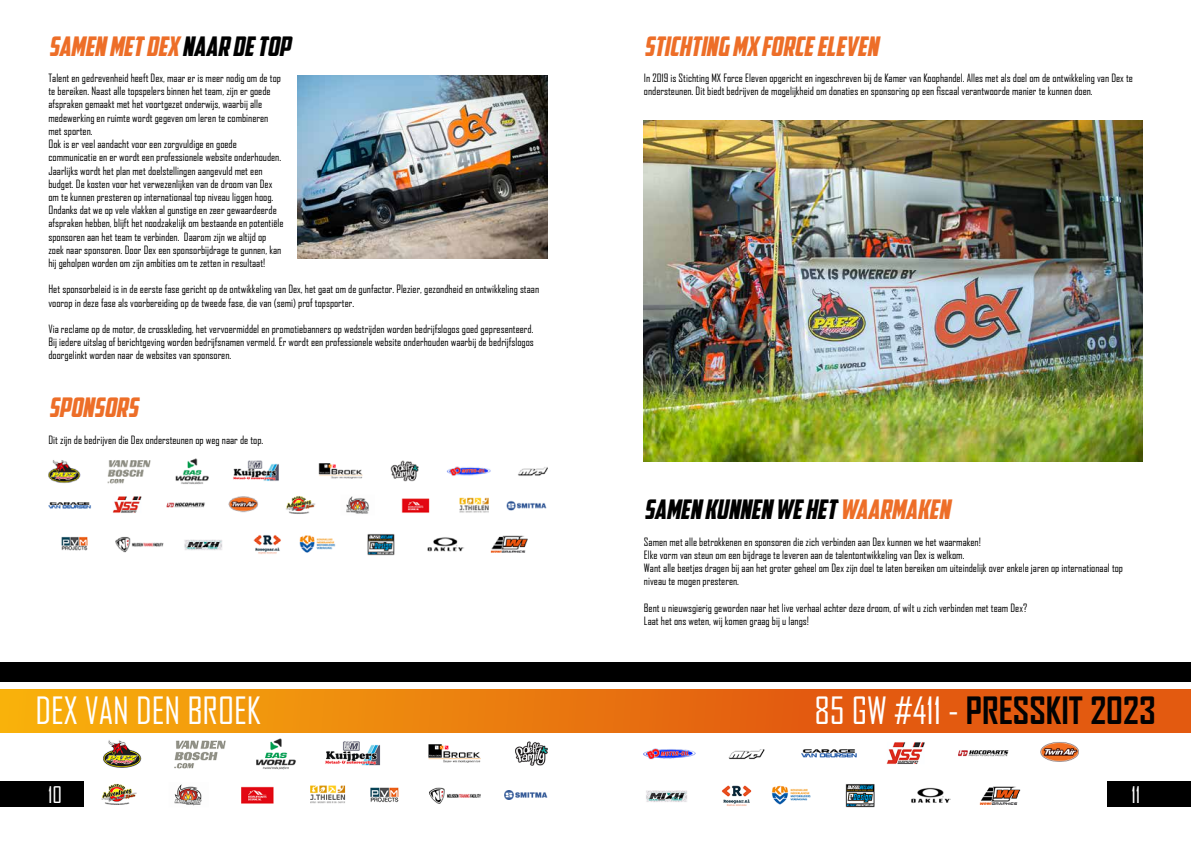
<style>
.page{position:relative;width:1191px;height:842px;background:#fff}
.page>*{position:absolute;margin:0;border:0;box-sizing:border-box;transform-origin:0 0}
.t1{font:700 36px "Agency FB";color:#020203}
.t2{font:36px "Agency FB";color:#fff}
.t3{font:italic 27px "American Captain";color:#ed6e28}
.t4{font:italic 27px "American Captain";color:#000}
.t5{font:22px "Agency FB";color:#fff}
.t6{font:11px/13.2px "Agency FB";color:#000}
.s1{color:#000}
.s2{color:#ed6e28}
.s3{font-weight:400;color:#fff}
</style>
<div class="page">
<img style="left:101px;top:738px;width:977px;height:70px">
<div style="left:0;top:662px;width:1191px;height:20px;background:#000"></div>
<svg style="left:0;top:690px;width:1191px;height:42px;background:#ea780e"></svg>
<div style="left:0;top:781px;width:84px;height:26px;background:#000"></div>
<div style="left:1107px;top:781px;width:84px;height:26px;background:#000"></div>
<img style="left:644px;top:120px;width:498px;height:341px">
<img style="left:298px;top:75px;width:249px;height:184px">
<img style="left:48px;top:459px;width:499px;height:97px">
<h2 class="t3" style="left:48px;top:30px;width:249px">SAMEN METDEX <span class="s1">NAAR DETOP</span></h2>
<p class="t6" style="left:48px;top:71px;width:237px">Talent en gedrevenheid heeft Dex, maar er is meer nodig om de top te bereiken. Naast alle topspelers binnen het team, zijn er goede afspraken gemaakt met het voortgezet onderwijs, waarbij alle medewerking en ruimte wordt gegeven om leren te combineren met sporten.<br>Ook is er veel aandacht voor een zorgvuldige en goede communicatie en er wordt een professionele website onderhouden.<br>Jaarlijks wordt het plan met doelstellingen aangevuld met een budget. De kosten voor het verwezenlijken van de droom van Dex om te kunnen presteren op internationaal top niveau liggen hoog.<br>Ondanks dat we op vele vlakken al gunstige en zeer gewaardeerde afspraken hebben, blijft het noodzakelijk om bestaande en potentiële sponsoren aan het team te verbinden. Daarom zijn we altijd op zoek naar sponsoren. Door Dex een sponsorbijdrage te gunnen, kan hij geholpen worden om zijn ambities om te zetten in resultaat!</p>
<p class="t6" style="left:48px;top:282px;width:492px">Het sponsorbeleid is in de eerste fase gericht op de ontwikkeling van Dex, het gaat om de gunfactor. Plezier, gezondheid en ontwikkeling staan voorop in deze fase als voorbereiding op de tweede fase, die van (semi) prof topsporter.</p>
<p class="t6" style="left:48px;top:322px;width:487px;text-align:justify">Via reclame op de motor, de crosskleding, het vervoermiddel en promotiebanners op wedstrijden worden bedrijfslogos goed gepresenteerd.<br>Bij iedere uitslag of berichtgeving worden bedrijfsnamen vermeld. Er wordt een professionele website onderhouden waarbij de bedrijfslogos doorgelinkt worden naar de websites van sponsoren.</p>
<h2 class="t3" style="left:48px;top:391px;width:97px">SPONSORS</h2>
<p class="t6" style="left:48px;top:433px;width:216px">Dit zijn de bedrijven die Dex ondersteunen op weg naar de top.</p>
<h2 class="t3" style="left:644px;top:30px;width:241px">STICHTING MX FORCEELEVEN</h2>
<p class="t6" style="left:644px;top:71px;width:490px">In 2019 is Stichting MX Force Eleven opgericht en ingeschreven bij de Kamer van Koophandel. Alles met als doel om de ontwikkeling van Dex te ondersteunen. Dit biedt bedrijven de mogelijkheid om donaties en sponsoring op een fiscaal verantwoorde manier te kunnen doen.</p>
<h2 class="t4" style="left:644px;top:493px;width:313px">SAMEN KUNNEN WEHET<span class="s2">WAARMAKEN</span></h2>
<p class="t6" style="left:644px;top:535px;width:480px">Samen met alle betrokkenen en sponsoren die zich verbinden aan Dex kunnen we het waarmaken!<br>Elke vorm van steun om een bijdrage te leveren aan de talentontwikkeling van Dex is welkom.<br>Want alle beetjes dragen bij aan het groter geheel om Dex zijn doel te laten bereiken om uiteindelijk over enkele jaren op internationaal top niveau te mogen presteren.</p>
<p class="t6" style="left:644px;top:601px;width:385px">Bent u nieuwsgierig geworden naar het live verhaal achter deze droom, of wilt u zich verbinden met team Dex?<br>Laat het ons weten, wij komen graag bij u langs!</p>
<h1 class="t2" style="left:35px;top:689px;width:227px">DEX VAN DEN BROEK</h1>
<h1 class="t1" style="left:814px;top:688px;width:343px"><span class="s3">85 GW #411 -</span> PRESSKIT 2023</h1>
<h3 class="t5" style="left:48px;top:781px;width:16px">10</h3>
<h3 class="t5" style="left:1131px;top:781px;width:10px">11</h3>
</div>
